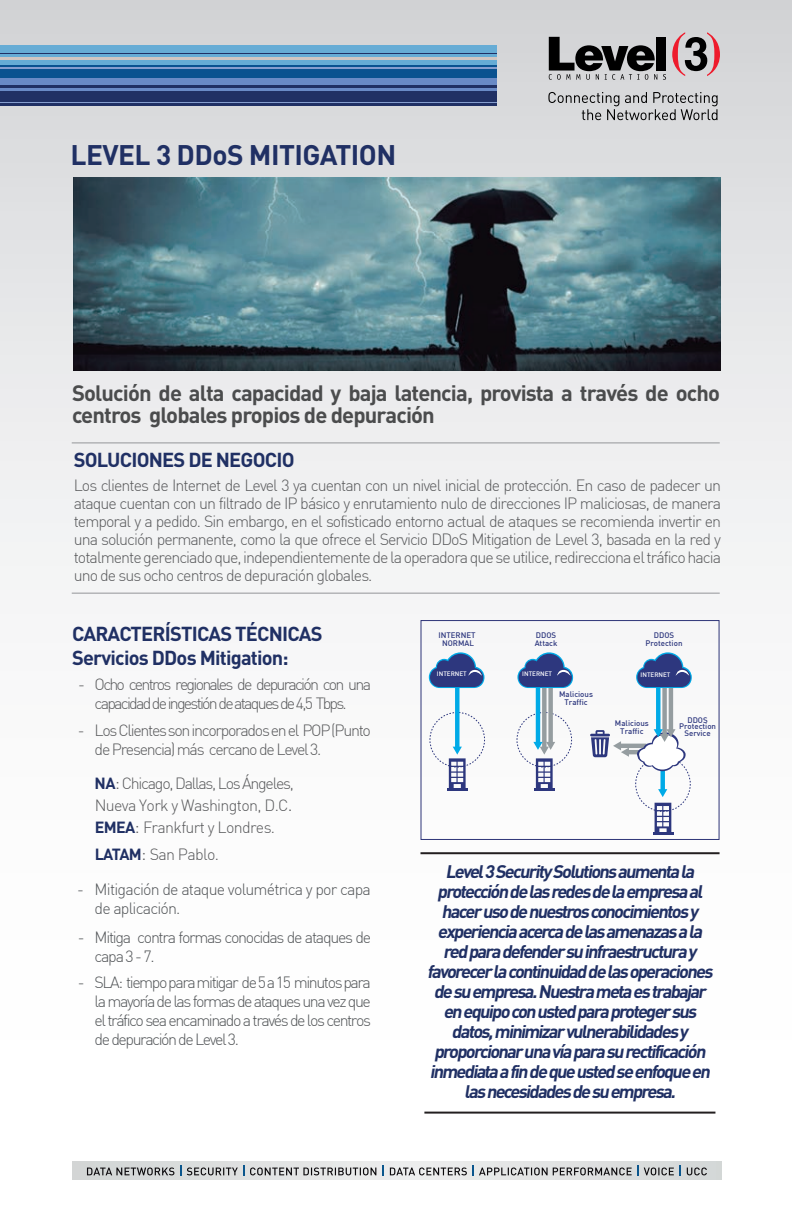
<style>
.page{position:relative;width:792px;height:1224px;background:#fff}
.page>*{position:absolute;margin:0;border:0;box-sizing:border-box;transform-origin:0 0}
.t1{font:700 28px "DIN";letter-spacing:-.02em;color:#203064}
.t2{font:700 22px/22px "DIN";letter-spacing:-.04em;color:#4b4c4d}
.t3{font:700 20px/24px "DIN";letter-spacing:-.04em;color:#203064}
.t4{font:italic 700 18px/20px "DIN";color:#203064;text-align:center}
.t5{font:300 16px/18px "DIN";letter-spacing:-.08em;color:#57585a;text-align:justify}
.t6{font:300 16px/19.2px "DIN";letter-spacing:-.08em;color:#515457}
.t7{font:300 16px/19.2px "DIN";letter-spacing:-.11em;color:#57585a;text-align:center}
.t8{font:300 16px/19.2px "DIN";letter-spacing:-.05em;color:#515457}
.t9{font:300 16px "DIN";letter-spacing:-.04em;color:#57585a}
.t10{font:500 8px/8px "DIN";color:#2d377e;text-align:center}
.t11{font:500 6.4px "DIN";color:#fff}
.s1{font-weight:700;color:#203064}
.s2{font-size:18px}
</style>
<div class="page">
<div style="left:0;top:0;width:792px;height:1222px;background:linear-gradient(to bottom,#d9dadc,#fff)"></div>
<img style="left:73px;top:177px;width:648px;height:193px">
<div style="left:0;top:45px;width:496px;height:21px;background:#66acd5"></div>
<div style="left:0;top:78px;width:496px;height:14px;background:#698ac6"></div>
<div style="left:0;top:91px;width:496px;height:15px;background:#203064"></div>
<hr style="left:0;top:85px;width:496px;height:3px;background:#203064">
<hr style="left:0;top:53px;width:496px;height:1px;background:#203064">
<div style="left:0;top:66px;width:496px;height:12px;background:#0a5290"></div>
<hr style="left:0;top:102px;width:496px;height:1px;background:#869ece">
<hr style="left:0;top:68px;width:496px;height:1px;background:#869ece">
<hr style="left:0;top:57px;width:496px;height:3px;background:#d0c6c2">
<svg style="left:663px;top:74px;width:3px;height:6px"></svg>
<svg style="left:549px;top:37px;width:108px;height:43px;background:#7a7b7c"></svg>
<div style="left:657px;top:37px;width:9px;height:34px;background:#000"></div>
<svg style="left:672px;top:32px;width:48px;height:44px;background:#af8e92"></svg>
<svg style="left:548px;top:92px;width:170px;height:28px;background:#b3b4b6"></svg>
<hr style="left:421px;top:852px;width:299px;height:2px;background:#231f20">
<hr style="left:424px;top:1112px;width:291px;height:2px;background:#231f20">
<hr style="left:72px;top:442px;width:648px;height:1px;background:#939598">
<hr style="left:72px;top:593px;width:648px;height:1px;background:#939598">
<svg style="left:72px;top:1162px;width:649px;height:18px;background:#dcdede"></svg>
<svg style="left:687px;top:1167px;width:20px;height:8px"></svg>
<svg style="left:390px;top:1166px;width:291px;height:10px;background:#a7a9ab"></svg>
<svg style="left:382px;top:1166px;width:2px;height:10px"></svg>
<svg style="left:250px;top:1167px;width:126px;height:8px"></svg>
<svg style="left:187px;top:1166px;width:57px;height:10px"></svg>
<svg style="left:87px;top:1167px;width:87px;height:8px"></svg>
<div style="left:421px;top:620px;width:299px;height:220px;border:1px solid #2e3578"></div>
<svg style="left:655px;top:803px;width:16px;height:29px"></svg>
<hr style="left:653px;top:832px;width:20px;height:3px;background:#2d377e">
<svg style="left:517px;top:652px;width:56px;height:138px"></svg>
<svg style="left:590px;top:652px;width:102px;height:145px"></svg>
<svg style="left:429px;top:652px;width:55px;height:138px"></svg>
<h1 class="t1" style="left:71px;top:136px;width:327px">LEVEL 3 DDoS MITIGATION</h1>
<h2 class="t2" style="left:72px;top:381px;width:650px">Solución de alta capacidad y baja latencia, provista a través de ocho centros globales propios de depuración</h2>
<p class="t3" style="left:74px;top:447px;width:222px">SOLUCIONES DE NEGOCIO</p>
<p class="t5" style="left:74px;top:476px;width:649px">Los clientes de Internet de Level 3 ya cuentan con un nivel inicial de protección. En caso de padecer un ataque cuentan con un filtrado de IP básico y enrutamiento nulo de direcciones IP maliciosas, de manera temporal y a pedido. Sin embargo, en el sofisticado entorno actual de ataques se recomienda invertir en una solución permanente, como la que ofrece el Servicio DDoS Mitigation de Level 3, basada en la red y totalmente gerenciado que, independientemente de la operadora que se utilice, redirecciona el tráfico hacia uno de sus ocho centros de depuración globales.</p>
<p class="t3" style="left:72px;top:621px;width:252px">CARACTERÍSTICAS TÉCNICAS<br>Servicios DDos Mitigation:</p>
<p class="t7" style="left:78px;top:674px;width:294px">- Ocho centros regionales de depuración con una capacidad de ingestión de ataques de 4,5 Tbps.</p>
<p class="t5" style="left:95px;top:720px;width:278px;line-height:19.2px;text-indent:-17px">- Los Clientes son incorporados en el POP (Punto de Presencia) más cercano de Level 3.</p>
<p class="t5" style="left:95px;top:772px;width:201px;line-height:22px"><span class="s1">NA</span><span class="s2">:</span> Chicago, Dallas, Los Ángeles, Nueva York y Washington, D.C<span class="s2">.<br></span><span class="s1">EMEA</span><span class="s2">:</span> Frankfurt y Londres.</p>
<p class="t9" style="left:95px;top:845px;width:126px"><span class="s1">LATAM</span><span class="s2">:</span> San Pablo.</p>
<p class="t8" style="left:95px;top:879px;width:278px;text-indent:-17px">- Mitigación de ataque volumétrica y por capa de aplicación.</p>
<p class="t6" style="left:95px;top:928px;width:278px;text-indent:-17px">- Mitiga contra formas conocidas de ataques de capa 3 - 7.</p>
<p class="t6" style="left:95px;top:972px;width:278px;text-align:justify;text-indent:-17px">- SLA: tiempo para mitigar de 5 a 15 minutos para la mayoría de las formas de ataques una vez que el tráfico sea encaminado a través de los centros de depuración de Level 3.</p>
<p class="t10" style="left:535px;top:631px;width:24px;text-align:left">DDOS<br>Attack</p>
<p class="t10" style="left:645px;top:631px;width:39px">DDOS<br>Protection</p>
<p class="t10" style="left:438px;top:631px;width:39px">INTERNET<br>NORMAL</p>
<p class="t11" style="left:437px;top:669px;width:31px">INTERNET</p>
<p class="t11" style="left:522px;top:669px;width:31px">INTERNET</p>
<p class="t11" style="left:641px;top:671px;width:31px">INTERNET</p>
<p class="t10" style="left:559px;top:690px;width:35px">Malicious<br>Traffic</p>
<p class="t10" style="left:615px;top:719px;width:35px">Malicious<br>Traffic</p>
<p class="t10" style="left:679px;top:717px;width:39px;line-height:6.4px">DDOS<br>Protection<br>Service</p>
<p class="t4" style="left:427px;top:860px;width:291px">Level3Security Solutionsaumentala proteccióndelasredesdelaempresaal hacerusodenuestrosconocimientosy experienciaacercadelasamenazasala redparadefendersuinfraestructuray favorecerlacontinuidaddelasoperaciones desuempresa.Nuestrametaestrabajar enequipoconustedparaprotegersus datos,minimizarvulnerabilidadesy proporcionarunavíaparasurectificación inmediataafindequeustedseenfoqueen lasnecesidadesdesuempresa.</p>
</div>
